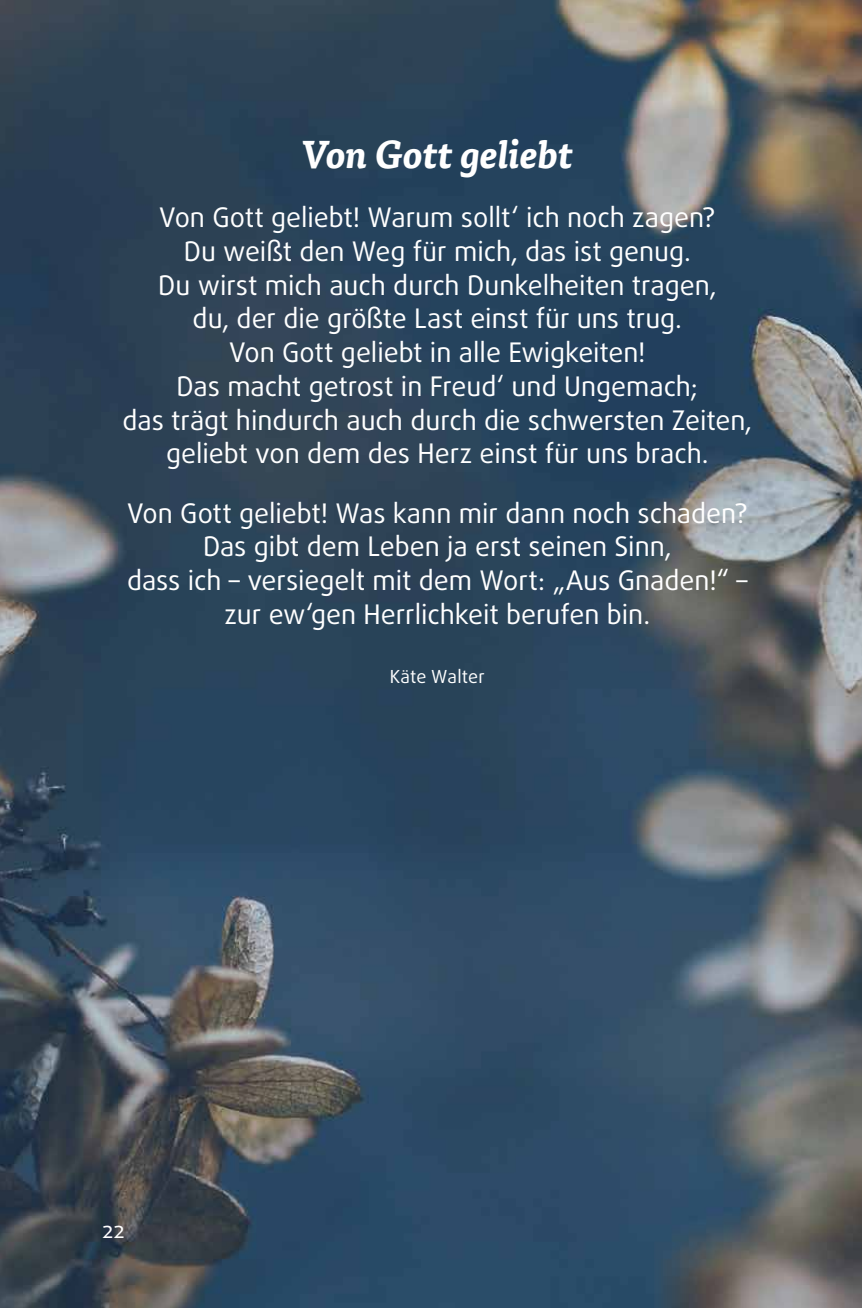
<style>
.page{position:relative;width:862px;height:1308px;background:#fff}
.page>*{position:absolute;margin:0;border:0;box-sizing:border-box;transform-origin:0 0}
.t1{font:italic 700 38.25px "Tisa Pro";color:#fff}
.t2{font:27px/33.8px "Daxline Pro";color:#fff;text-align:center}
.t3{font:22.5px "Daxline Pro";color:#fff}
.t4{font:18px "Daxline Pro";letter-spacing:.01em;color:#fff}
</style>
<div class="page">
<img style="left:0;top:0;width:861px;height:1307px">
<h1 class="t1" style="left:301px;top:123px;width:273px">Von Gott geliebt</h1>
<p class="t2" style="left:123px;top:201px;width:630px">Von Gott geliebt! Warum sollt‘ ich noch zagen?<br>Du weißt den Weg für mich, das ist genug.<br>Du wirst mich auch durch Dunkelheiten tragen,<br>du, der die größte Last einst für uns trug.<br>Von Gott geliebt in alle Ewigkeiten!<br>Das macht getrost in Freud‘ und Ungemach;<br>das trägt hindurch auch durch die schwersten Zeiten, geliebt von dem des Herz einst für uns brach.</p>
<p class="t2" style="left:127px;top:496px;width:621px">Von Gott geliebt! Was kann mir dann noch schaden?<br>Das gibt dem Leben ja erst seinen Sinn,<br>dass ich – versiegelt mit dem Wort: „Aus Gnaden!“ – zur ew‘gen Herrlichkeit berufen bin.</p>
<p class="t4" style="left:389px;top:665px;width:97px">Käte Walter</p>
<p class="t3" style="left:102px;top:1214px;width:24px">22</p>
</div>
